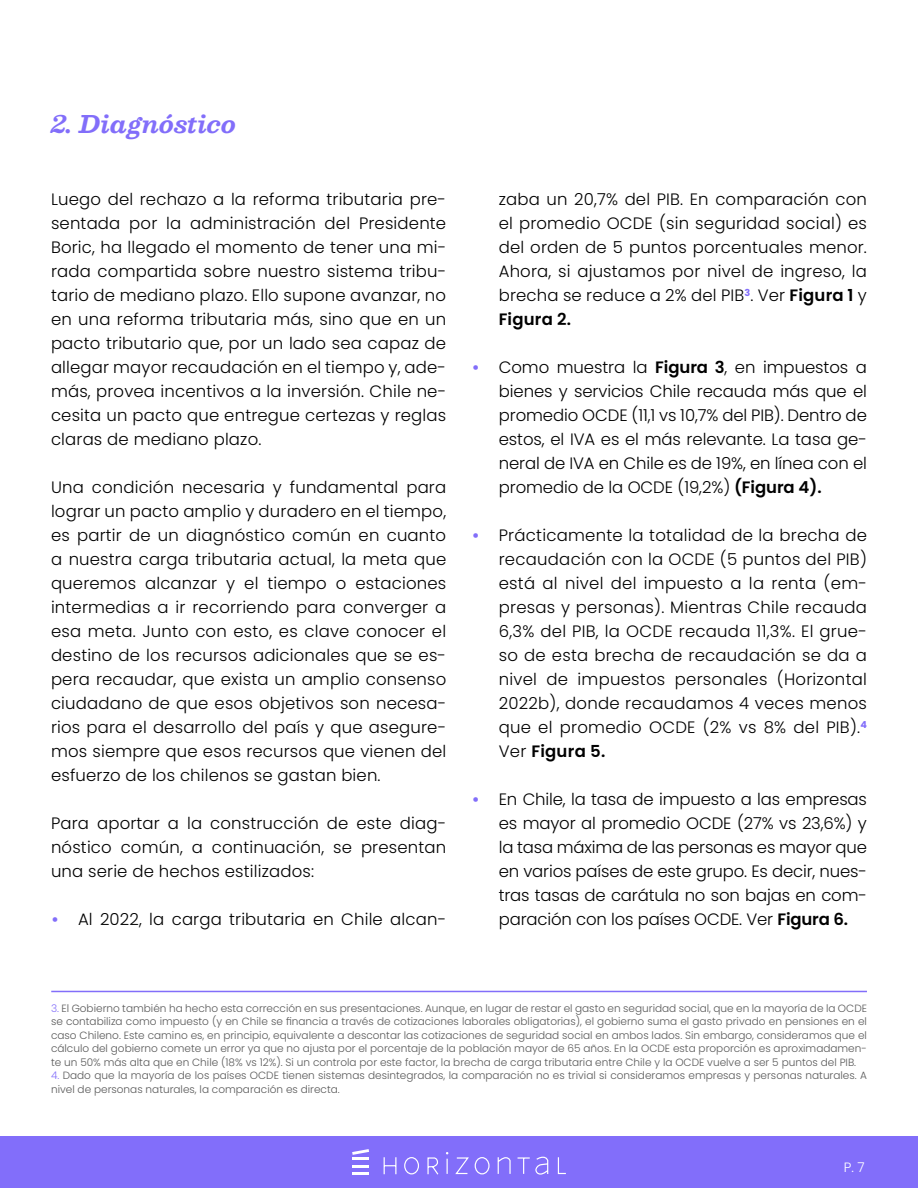
<style>
.page{position:relative;width:918px;height:1188px;background:#fff}
.page>*{position:absolute;margin:0;border:0;box-sizing:border-box;transform-origin:0 0}
.t1{font:italic 700 24px "Besley";color:#826efa}
.t2{font:300 16.5px/24px "Poppins";letter-spacing:.01em;color:#000;text-align:justify}
.t3{font:300 13.5px "Poppins";color:#fff}
.t4{font:300 10.5px/13.5px "Poppins";color:#595959;text-align:justify}
.s1{font-weight:600;color:#826efa}
.s2{font-weight:600}
.s3{color:#826efa}
</style>
<div class="page">
<div style="left:0;top:1136px;width:918px;height:52px;background:#826efa"></div>
<hr style="left:352px;top:1157px;width:17px;height:3px;background:#fff">
<svg style="left:352px;top:1149px;width:17px;height:6px"></svg>
<hr style="left:352px;top:1165px;width:17px;height:3px;background:#fff">
<hr style="left:352px;top:1172px;width:17px;height:3px;background:#fff">
<svg style="left:383px;top:1152px;width:183px;height:23px"></svg>
<hr style="left:51px;top:991px;width:816px;height:1px;background:#826efa">
<h1 class="t1" style="left:51px;top:107px;width:187px">2. Diagnóstico</h1>
<p class="t2" style="left:51px;top:187px;width:397px">Luego del rechazo a la reforma tributaria pre&shy;sentada por la administración del Presidente Boric, ha llegado el momento de tener una mi&shy;rada compartida sobre nuestro sistema tribu&shy;tario de mediano plazo. Ello supone avanzar, no en una reforma tributaria más, sino que en un pacto tributario que, por un lado sea capaz de allegar mayor recaudación en el tiempo y, ade&shy;más, provea incentivos a la inversión. Chile ne&shy;cesita un pacto que entregue certezas y reglas claras de mediano plazo.</p>
<p class="t2" style="left:51px;top:475px;width:397px">Una condición necesaria y fundamental para lograr un pacto amplio y duradero en el tiempo, es partir de un diagnóstico común en cuanto a nuestra carga tributaria actual, la meta que queremos alcanzar y el tiempo o estaciones intermedias a ir recorriendo para converger a esa meta. Junto con esto, es clave conocer el destino de los recursos adicionales que se es&shy;pera recaudar, que exista un amplio consenso ciudadano de que esos objetivos son necesa&shy;rios para el desarrollo del país y que asegure&shy;mos siempre que esos recursos que vienen del esfuerzo de los chilenos se gastan bien.</p>
<p class="t2" style="left:51px;top:812px;width:397px">Para aportar a la construcción de este diag&shy;nóstico común, a continuación, se presentan una serie de hechos estilizados:</p>
<p class="t2" style="left:51px;top:908px;width:397px"><span class="s1">•</span> Al 2022, la carga tributaria en Chile alcan-</p>
<p class="t2" style="left:499px;top:188px;width:370px">zaba un 20,7% del PIB. En comparación con el promedio OCDE (sin seguridad social) es del orden de 5 puntos porcentuales menor.<br>Ahora, si ajustamos por nivel de ingreso, la brecha se reduce a 2% del PIB<sup>3</sup>. Ver <span class="s2">Figura 1</span> y <span class="s2">Figura 2.</span></p>
<p class="t2" style="left:499px;top:355px;width:370px;text-indent:-27px"><span class="s1">•</span> Como muestra la <span class="s2">Figura 3</span>, en impuestos a bienes y servicios Chile recauda más que el promedio OCDE (11,1 vs 10,7% del PIB). Dentro de estos, el IVA es el más relevante. La tasa ge&shy;neral de IVA en Chile es de 19%, en línea con el promedio de la OCDE (19,2%) <span class="s2">(Figura 4).</span></p>
<p class="t2" style="left:499px;top:523px;width:370px;text-indent:-27px"><span class="s1">•</span> Prácticamente la totalidad de la brecha de recaudación con la OCDE (5 puntos del PIB) está al nivel del impuesto a la renta (em&shy;presas y personas). Mientras Chile recauda 6,3% del PIB, la OCDE recauda 11,3%. El grue&shy;so de esta brecha de recaudación se da a nivel de impuestos personales (Horizontal 2022b), donde recaudamos 4 veces menos que el promedio OCDE (2% vs 8% del PIB).<sup>4<br></sup>Ver <span class="s2">Figura 5.</span></p>
<p class="t2" style="left:499px;top:787px;width:370px;text-indent:-27px"><span class="s1">•</span> En Chile, la tasa de impuesto a las empresas es mayor al promedio OCDE (27% vs 23,6%) y la tasa máxima de las personas es mayor que en varios países de este grupo. Es decir, nues&shy;tras tasas de carátula no son bajas en com&shy;paración con los países OCDE. Ver <span class="s2">Figura 6.</span></p>
<p class="t4" style="left:51px;top:1001px;width:818px"><span class="s3">3.</span> El Gobierno también ha hecho esta corrección en sus presentaciones. Aunque, en lugar de restar el gasto en seguridad social, que en la mayoría de la OCDE se contabiliza como impuesto (y en Chile se financia a través de cotizaciones laborales obligatorias), el gobierno suma el gasto privado en pensiones en el caso Chileno. Este camino es, en principio, equivalente a descontar las cotizaciones de seguridad social en ambos lados. Sin embargo, consideramos que el cálculo del gobierno comete un error ya que no ajusta por el porcentaje de la población mayor de 65 años. En la OCDE esta proporción es aproximadamen&shy;te un 50% más alta que en Chile (18% vs 12%). Si un controla por este factor, la brecha de carga tributaria entre Chile y la OCDE vuelve a ser 5 puntos del PIB.</p>
<p class="t4" style="left:51px;top:1069px;width:817px"><span class="s3">4.</span> Dado que la mayoría de los países OCDE tienen sistemas desintegrados, la comparación no es trivial si consideramos empresas y personas naturales. A nivel de personas naturales, la comparación es directa.</p>
<p class="t3" style="left:844px;top:1160px;width:22px">P. 7</p>
</div>
